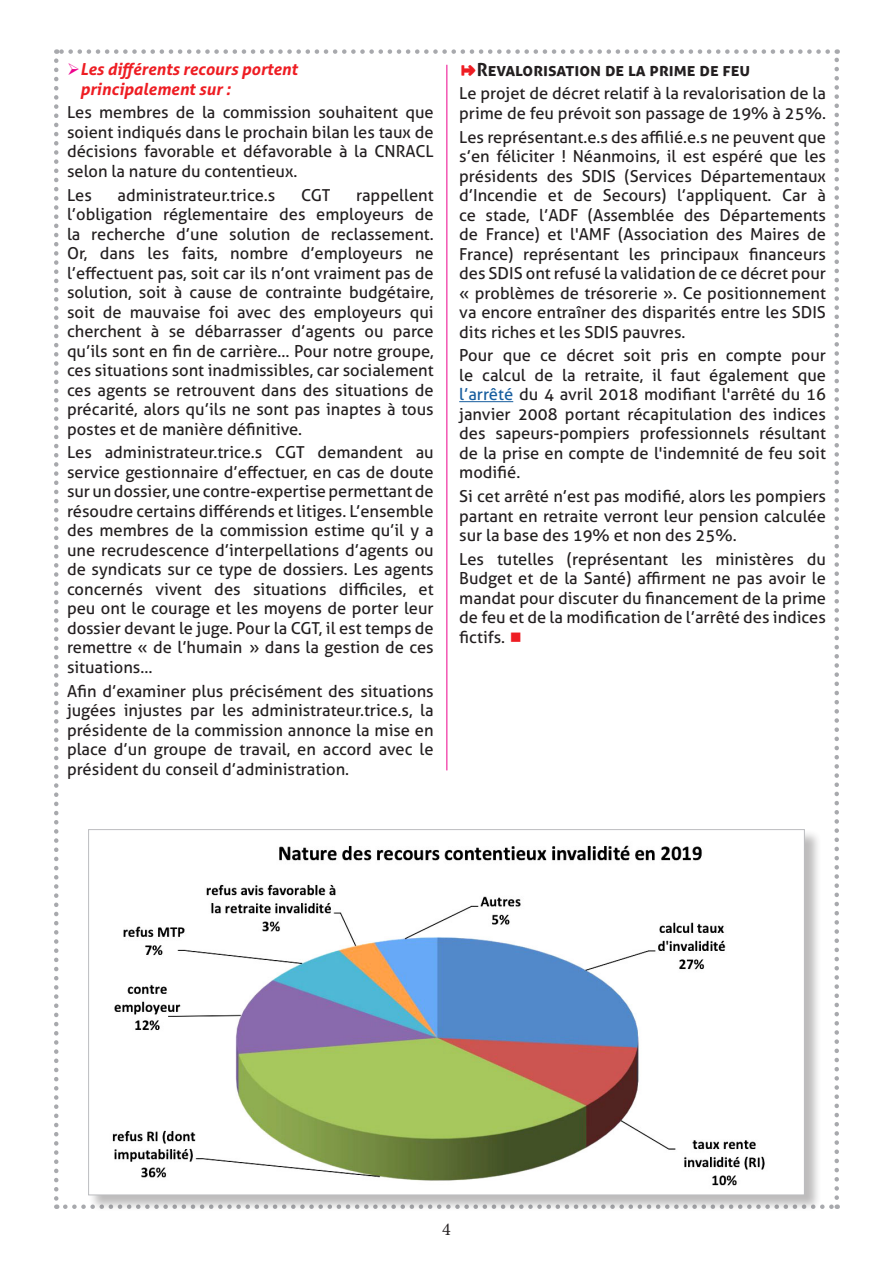
<style>
.page{position:relative;width:893px;height:1263px;background:#fff}
.page>*{position:absolute;margin:0;border:0;box-sizing:border-box;transform-origin:0 0}
.txt_courant{font:700 18px "Aller";color:#231f20}
.t1{font:18px "Minion Pro";color:#231f20}
.txt_courant-2{font:16.5px/19.5px "Aller";color:#231f20;text-align:justify}
.sous_titre{font:italic 700 16.5px/19.5px "Aller";color:#ee1d23}
.s1{color:#ed028c}
.s2{font-family:"Follow The Arrow";font-weight:400;color:#ee1d23}
.s3{color:#175d9e}
.s4{color:#ee1d23}
</style>
<div class="page">
<hr style="left:459px;top:401px;width:54px;height:1px;background:#175d9e">
<svg style="left:54px;top:61px;width:4px;height:1148px"></svg>
<svg style="left:65px;top:1204px;width:773px;height:5px"></svg>
<svg style="left:834px;top:49px;width:5px;height:1149px"></svg>
<svg style="left:56px;top:49px;width:772px;height:5px"></svg>
<hr style="left:446px;top:65px;width:1px;height:705px;background:#ed028c">
<div style="left:88px;top:829px;width:733px;height:383px;background:#231f20;opacity:.3"></div>
<div style="left:89px;top:829px;width:715px;height:366px;background:#fff"></div>
<img style="left:112px;top:845px;width:653px;height:341px">
<p class="sous_titre" style="left:80px;top:59px;width:219px;text-indent:-13px"><span class="s1">➢</span>Les différents recours portent principalement sur :</p>
<p class="txt_courant-2" style="left:67px;top:103px;width:368px">Les membres de la commission souhaitent que soient indiqués dans le prochain bilan les taux de décisions favorable et défavorable à la CNRACL selon la nature du contentieux.</p>
<p class="txt_courant-2" style="left:67px;top:185px;width:26px">Les</p>
<p class="txt_courant-2" style="left:118px;top:185px;width:159px">administrateur.trice.s</p>
<p class="txt_courant-2" style="left:301px;top:185px;width:31px">CGT</p>
<p class="txt_courant-2" style="left:67px;top:185px;width:368px;text-indent:289px">rappellent l’obligation réglementaire des employeurs de la recherche d’une solution de reclassement.<br>Or, dans les faits, nombre d’employeurs ne l’effectuent pas, soit car ils n’ont vraiment pas de solution, soit à cause de contrainte budgétaire, soit de mauvaise foi avec des employeurs qui cherchent à se débarrasser d’agents ou parce qu’ils sont en fin de carrière… Pour notre groupe, ces situations sont inadmissibles, car socialement ces agents se retrouvent dans des situations de précarité, alors qu’ils ne sont pas inaptes à tous postes et de manière définitive.</p>
<p class="txt_courant-2" style="left:67px;top:443px;width:368px">Les administrateur.trice.s CGT demandent au service gestionnaire d’effectuer, en cas de doute sur un dossier, une contre-expertise permettant de résoudre certains différends et litiges. L’ensemble des membres de la commission estime qu’il y a une recrudescence d’interpellations d’agents ou de syndicats sur ce type de dossiers. Les agents concernés vivent des situations difficiles, et peu ont le courage et les moyens de porter leur dossier devant le juge. Pour la CGT, il est temps de remettre « de l’humain » dans la gestion de ces situations…</p>
<p class="txt_courant-2" style="left:67px;top:681px;width:368px">Afin d’examiner plus précisément des situations jugées injustes par les administrateur.trice.s, la présidente de la commission annonce la mise en place d’un groupe de travail, en accord avec le président du conseil d’administration.</p>
<p class="txt_courant" style="left:459px;top:58px;width:292px"><span class="s2">U</span>Revalorisation de la prime de feu</p>
<p class="txt_courant-2" style="left:459px;top:84px;width:368px">Le projet de décret relatif à la revalorisation de la prime de feu prévoit son passage de 19% à 25%.</p>
<p class="txt_courant-2" style="left:459px;top:127px;width:368px">Les représentant.e.s des affilié.e.s ne peuvent que s’en féliciter ! Néanmoins, il est espéré que les présidents des SDIS (Services Départementaux d’Incendie et de Secours) l’appliquent. Car à ce stade, l’ADF (Assemblée des Départements de France) et l'AMF (Association des Maires de France) représentant les principaux financeurs des SDIS ont refusé la validation de ce décret pour « problèmes de trésorerie ». Ce positionnement va encore entraîner des disparités entre les SDIS dits riches et les SDIS pauvres.</p>
<p class="txt_courant-2" style="left:459px;top:346px;width:368px">Pour que ce décret soit pris en compte pour le calcul de la retraite, il faut également que <span class="s3">l’arrêté</span> du 4 avril 2018 modifiant l'arrêté du 16 janvier 2008 portant récapitulation des indices des sapeurs-pompiers professionnels résultant de la prise en compte de l'indemnité de feu soit modifié.</p>
<p class="txt_courant-2" style="left:459px;top:486px;width:368px">Si cet arrêté n’est pas modifié, alors les pompiers partant en retraite verront leur pension calculée sur la base des 19% et non des 25%.</p>
<p class="txt_courant-2" style="left:459px;top:549px;width:368px">Les tutelles (représentant les ministères du Budget et de la Santé) affirment ne pas avoir le mandat pour discuter du financement de la prime de feu et de la modification de l’arrêté des indices fictifs. <span class="s4">◼</span></p>
<p class="t1" style="left:442px;top:1217px;width:10px">4</p>
</div>
